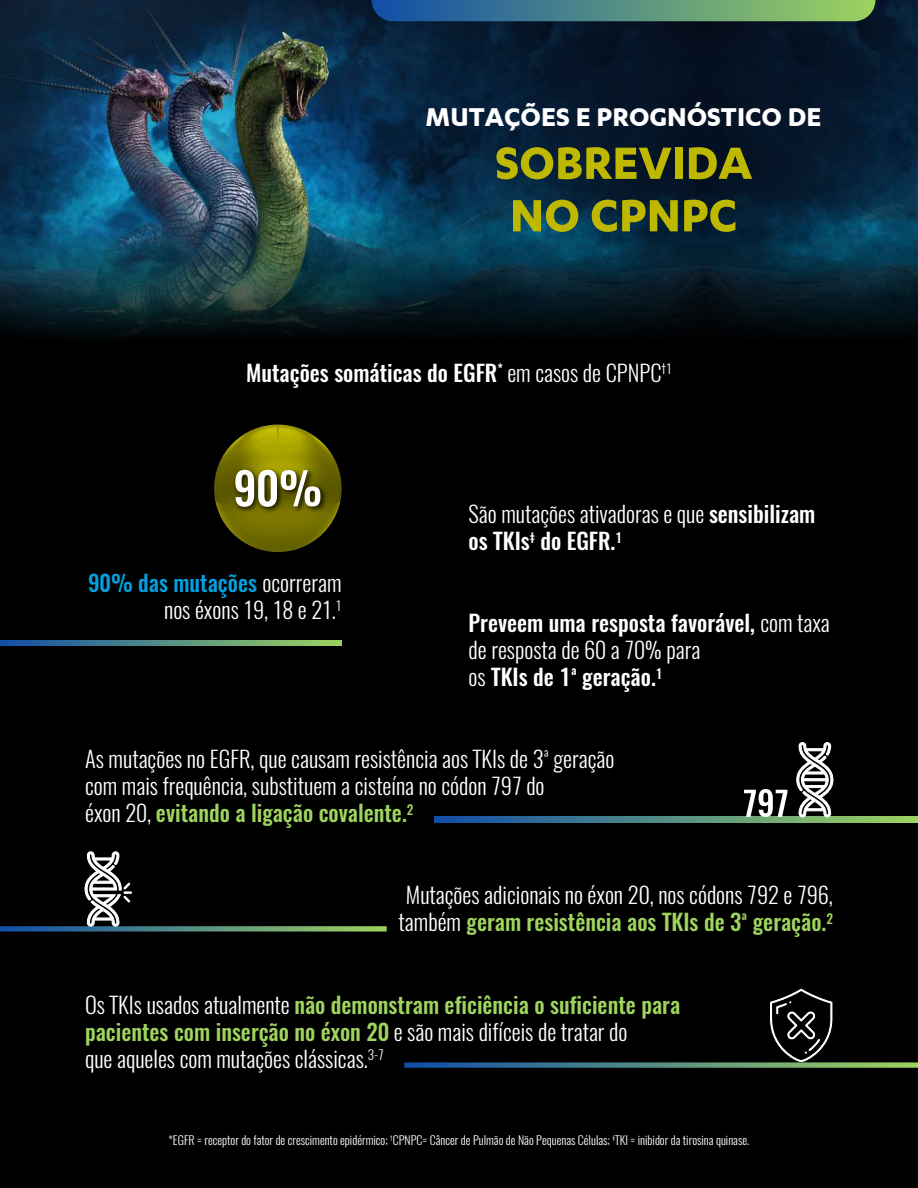
<style>
.page{position:relative;width:918px;height:1188px;background:#fff}
.page>*{position:absolute;margin:0;border:0;box-sizing:border-box;transform-origin:0 0}
.t1{font:700 52.5px/52.5px "Karbon";color:#bfb800}
.t2{font:700 30px "Karbon";color:#fff}
.t3{font:300 22.5px/27px "Oswald";color:#fff}
.t4{font:500 22.5px/27px "Oswald";color:#fff}
.t5{font:300 12px "Oswald";color:#fff}
.s1{font-weight:300}
.s2{font-weight:500;color:#059fdf}
.s3{font-weight:500}
.s4{font-weight:500;color:#9ed45e}
</style>
<div class="page">
<div style="left:0;top:338px;width:918px;height:850px;background:#000"></div>
<img style="left:0;top:0;width:918px;height:338px">
<svg style="left:769px;top:988px;width:64px;height:74px"></svg>
<img style="left:214px;top:425px;width:125px;height:127px">
<svg style="left:214px;top:425px;width:128px;height:127px;background:#807b00"></svg>
<img style="left:231px;top:465px;width:98px;height:51px">
<svg style="left:235px;top:470px;width:85px;height:37px;background:#a4a37a"></svg>
<svg style="left:0;top:641px;width:342px;height:5px;background:#569083"></svg>
<svg style="left:372px;top:0;width:503px;height:21px;background:#558e81"></svg>
<svg style="left:434px;top:817px;width:484px;height:5px;background:#569083"></svg>
<svg style="left:0;top:926px;width:387px;height:6px;background:#4d8073"></svg>
<svg style="left:404px;top:1062px;width:514px;height:6px;background:#4c7f74"></svg>
<svg style="left:796px;top:742px;width:37px;height:75px"></svg>
<svg style="left:744px;top:789px;width:43px;height:28px"></svg>
<svg style="left:85px;top:851px;width:47px;height:76px"></svg>
<h2 class="t2" style="left:426px;top:102px;width:398px">MUTAÇÕES E PROGNÓSTICO DE</h2>
<h1 class="t1" style="left:495px;top:136px;width:259px">SOBREVIDA<br>NO CPNPC</h1>
<p class="t4" style="left:246px;top:360px;width:427px">Mutações somáticas do EGFR<sup>*</sup> <span class="s1">em casos de CPNPC</span><sup>†1</sup></p>
<p class="t3" style="left:88px;top:569px;width:255px;text-align:right"><span class="s2">90% das mutações</span> ocorreram nos éxons 19, 18 e 21.<sup>1</sup></p>
<p class="t3" style="left:469px;top:500px;width:348px">São mutações ativadoras e que <span class="s3">sensibilizam os TKIs</span><sup>‡</sup> <span class="s3">do EGFR.</span><sup>1</sup></p>
<p class="t4" style="left:469px;top:610px;width:363px">Preveem uma resposta favorável, <span class="s1">com taxa de resposta de 60 a 70% para<br>os</span> TKIs de 1<sup>ª</sup> geração.<sup>1</sup></p>
<p class="t3" style="left:85px;top:746px;width:531px">As mutações no EGFR, que causam resistência aos TKIs de 3<sup>ª</sup> geração com mais frequência, substituem a cisteína no códon 797 do<br>éxon 20, <span class="s4">evitando a ligação covalente.</span><sup>2</sup></p>
<p class="t3" style="left:399px;top:882px;width:436px;text-align:center">Mutações adicionais no éxon 20, nos códons 792 e 796, também <span class="s4">geram resistência aos TKIs de 3</span><sup>ª</sup> <span class="s4">geração.</span><sup>2</sup></p>
<p class="t3" style="left:85px;top:991px;width:597px">Os TKIs usados atualmente <span class="s4">não demonstram eficiência o suficiente para pacientes com inserção no éxon 20</span> e são mais difíceis de tratar do<br>que aqueles com mutações clássicas.<sup>3-7</sup></p>
<p class="t5" style="left:169px;top:1133px;width:582px">*EGFR = receptor do fator de crescimento epidérmico; <sup>†</sup>CPNPC= Câncer de Pulmão de Não Pequenas Células; <sup>‡</sup>TKI = inibidor da tirosina quinase.</p>
</div>
